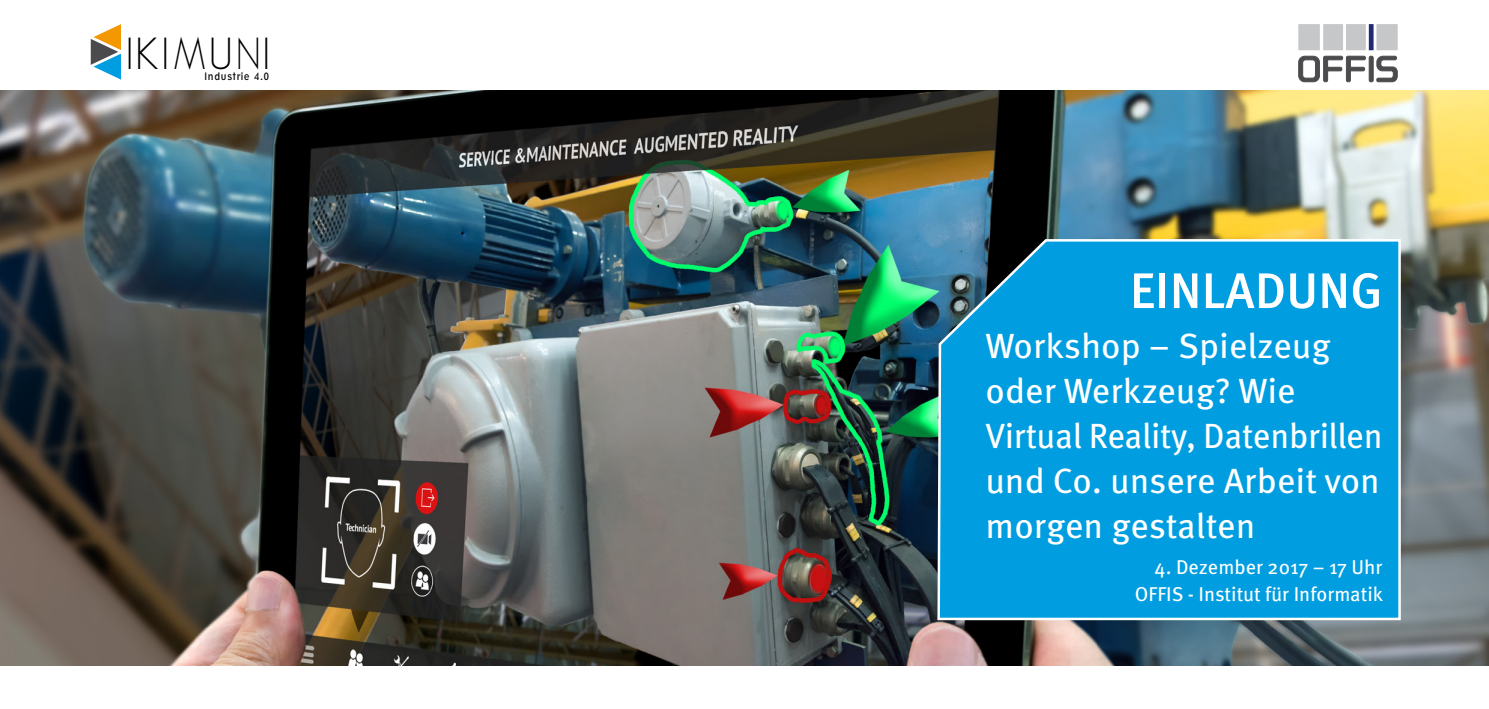
<style>
.page{position:relative;width:1489px;height:709px;background:#fff}
.page>*{position:absolute;margin:0;border:0;box-sizing:border-box;transform-origin:0 0}
.t1{font:500 50px "Meta OT";color:#fff}
.t2{font:300 44px "Geosans";letter-spacing:.065em;color:#000}
.t3{font:35px/45px "Meta OT";letter-spacing:-.005em;color:#fff}
.t4{font:20px "Meta OT";color:#fff}
.t5{font:condensed 9.75px "Geometric 212 BT";letter-spacing:.08em;color:#000}
</style>
<div class="page">
<img style="left:0;top:90px;width:1488px;height:575px">
<div style="left:936px;top:238px;width:465px;height:383px;background:#009ee0"></div>
<svg style="left:91px;top:24px;width:30px;height:56px"></svg>
<svg style="left:1298px;top:24px;width:99px;height:58px"></svg>
<p class="t2" style="left:126px;top:29px;width:146px">IKIMUNI</p>
<p class="t5" style="left:204px;top:70px;width:66px">Industrie 4.0</p>
<p class="t1" style="left:1129px;top:260px;width:254px">EINLADUNG</p>
<p class="t3" style="left:985px;top:323px;width:398px">Workshop – Spielzeug oder Werkzeug? Wie<br>Virtual Reality, Datenbrillen und Co. unsere Arbeit von morgen gestalten</p>
<p class="t4" style="left:1154px;top:554px;width:229px">4. Dezember 2017 – 17 Uhr</p>
<p class="t4" style="left:1134px;top:581px;width:250px">OFFIS - Institut für Informatik</p>
</div>
